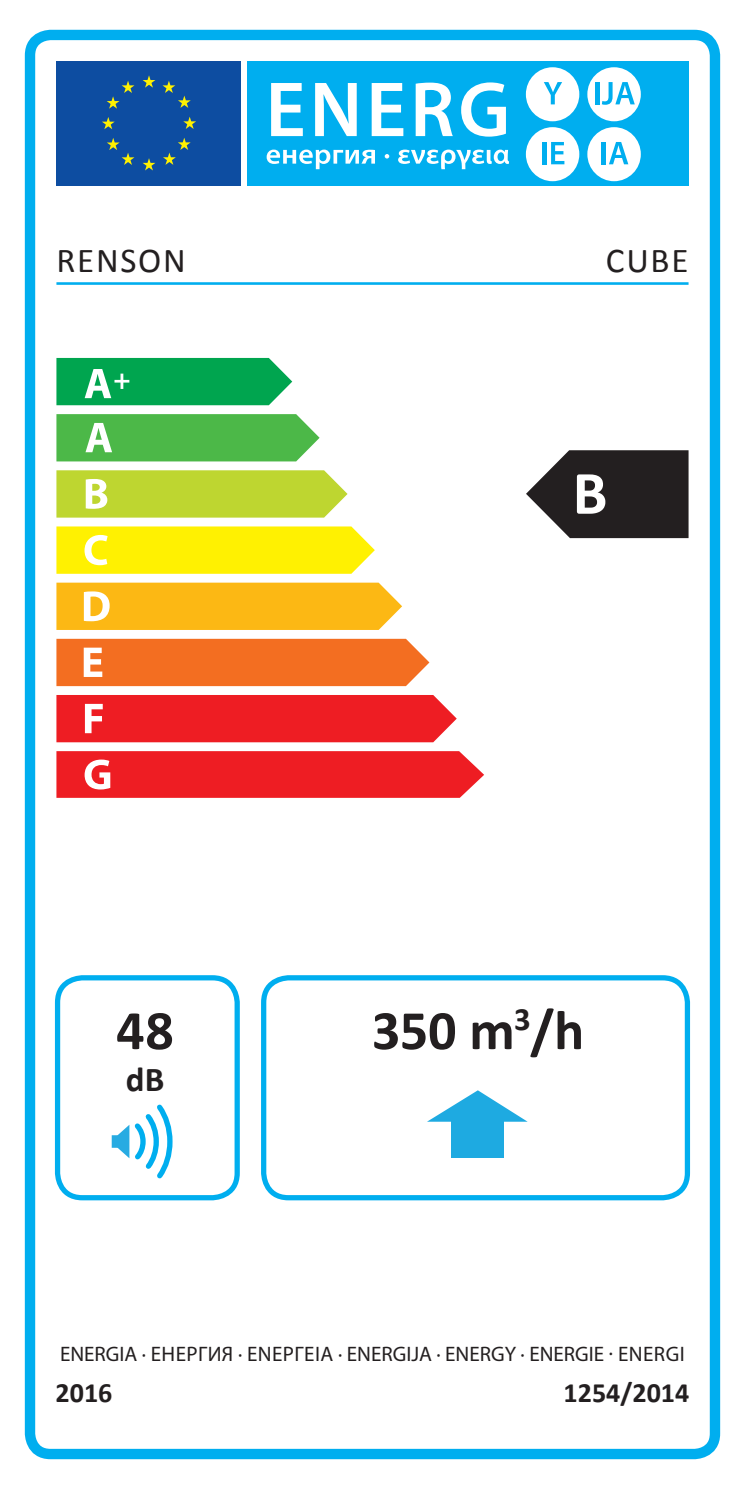
<style>
.page{position:relative;width:745px;height:1489px;background:#fff}
.page>*{position:absolute;margin:0;border:0;box-sizing:border-box;transform-origin:0 0}
.t1{font:700 62.3px "Calibri";color:#fff}
.t2{font:700 56px "Calibri";color:#231f20}
.t3{font:35px "Calibri";letter-spacing:.05em;color:#231f20}
.t4{font:700 35px "Calibri";color:#231f20}
.t5{font:700 28px "Calibri";color:#231f20}
.t6{font:21px "Myriad Pro";letter-spacing:.005em;color:#231f20}
</style>
<div class="page">
<svg style="left:56px;top:414px;width:263px;height:47px;background:#5abd56"></svg>
<svg style="left:56px;top:470px;width:291px;height:47px;background:#c3d940"></svg>
<svg style="left:56px;top:526px;width:318px;height:47px;background:#fff111"></svg>
<svg style="left:56px;top:582px;width:346px;height:48px;background:#fcbd26"></svg>
<svg style="left:56px;top:638px;width:373px;height:48px;background:#f37730"></svg>
<div style="left:56px;top:695px;width:400px;height:47px;background:#ee1d23"></div>
<svg style="left:56px;top:751px;width:428px;height:46px;background:#ee292e"></svg>
<svg style="left:56px;top:358px;width:236px;height:47px;background:#17ad5f"></svg>
<div style="left:55px;top:975px;width:185px;height:225px;border:5px solid #00aeef;border-radius:25px"></div>
<div style="left:261px;top:975px;width:428px;height:225px;border:5px solid #00aeef;border-radius:25px"></div>
<svg style="left:111px;top:1104px;width:62px;height:75px"></svg>
<svg style="left:428px;top:1090px;width:99px;height:31px"></svg>
<div style="left:450px;top:1119px;width:53px;height:38px;background:#1eaae1"></div>
<div style="left:25px;top:30px;width:694px;height:1428px;border:10px solid #00aeef;border-radius:20px"></div>
<div style="left:56px;top:62px;width:185px;height:124px;background:#0d4da1"></div>
<div style="left:247px;top:62px;width:441px;height:124px;background:#00aeef"></div>
<svg style="left:162px;top:81px;width:29px;height:27px"></svg>
<svg style="left:142px;top:75px;width:13px;height:13px"></svg>
<svg style="left:107px;top:81px;width:27px;height:28px"></svg>
<svg style="left:102px;top:117px;width:13px;height:12px"></svg>
<svg style="left:107px;top:138px;width:27px;height:27px"></svg>
<svg style="left:143px;top:158px;width:12px;height:12px"></svg>
<svg style="left:163px;top:138px;width:27px;height:27px"></svg>
<svg style="left:183px;top:117px;width:13px;height:12px"></svg>
<svg style="left:271px;top:83px;width:31px;height:53px"></svg>
<svg style="left:315px;top:83px;width:41px;height:53px"></svg>
<svg style="left:371px;top:83px;width:32px;height:53px"></svg>
<svg style="left:415px;top:83px;width:37px;height:53px"></svg>
<svg style="left:461px;top:82px;width:44px;height:55px"></svg>
<svg style="left:266px;top:150px;width:109px;height:19px"></svg>
<svg style="left:384px;top:154px;width:5px;height:4px"></svg>
<svg style="left:398px;top:150px;width:110px;height:19px"></svg>
<div style="left:525px;top:67px;width:54px;height:54px;background:#fff;border-radius:50%"></div>
<svg style="left:544px;top:82px;width:17px;height:22px"></svg>
<div style="left:587px;top:67px;width:53px;height:54px;background:#fff;border-radius:50%"></div>
<div style="left:525px;top:127px;width:54px;height:54px;background:#fff;border-radius:50%"></div>
<hr style="left:542px;top:142px;width:4px;height:22px;background:#00aeef">
<svg style="left:551px;top:142px;width:13px;height:22px"></svg>
<div style="left:587px;top:127px;width:53px;height:54px;background:#fff;border-radius:50%"></div>
<hr style="left:595px;top:82px;width:4px;height:22px;background:#00aeef">
<svg style="left:602px;top:82px;width:32px;height:23px"></svg>
<hr style="left:601px;top:142px;width:4px;height:22px;background:#00aeef">
<svg style="left:609px;top:142px;width:19px;height:22px"></svg>
<hr style="left:56px;top:282px;width:632px;height:3px;background:#00aeef">
<svg style="left:526px;top:450px;width:162px;height:88px;background:#423f3f"></svg>
<p class="t3" style="left:56px;top:238px;width:131px">RENSON</p>
<p class="t3" style="left:605px;top:238px;width:84px">CUBE</p>
<p class="t2" style="left:116px;top:994px;width:59px">48</p>
<p class="t4" style="left:126px;top:1057px;width:40px">dB</p>
<p class="t1" style="left:572px;top:453px;width:36px">B</p>
<p class="t2" style="left:371px;top:994px;width:214px">350 m<sup>3</sup>/h</p>
<p class="t6" style="left:60px;top:1340px;width:625px">ENERGIA · ЕНЕРГИЯ · ΕΝΕΡΓΕΙΑ · ENERGIJA · ENERGY · ENERGIE · ENERGI</p>
<p class="t5" style="left:56px;top:1374px;width:58px">2016</p>
<p class="t5" style="left:563px;top:1374px;width:127px">1254/2014</p>
</div>
